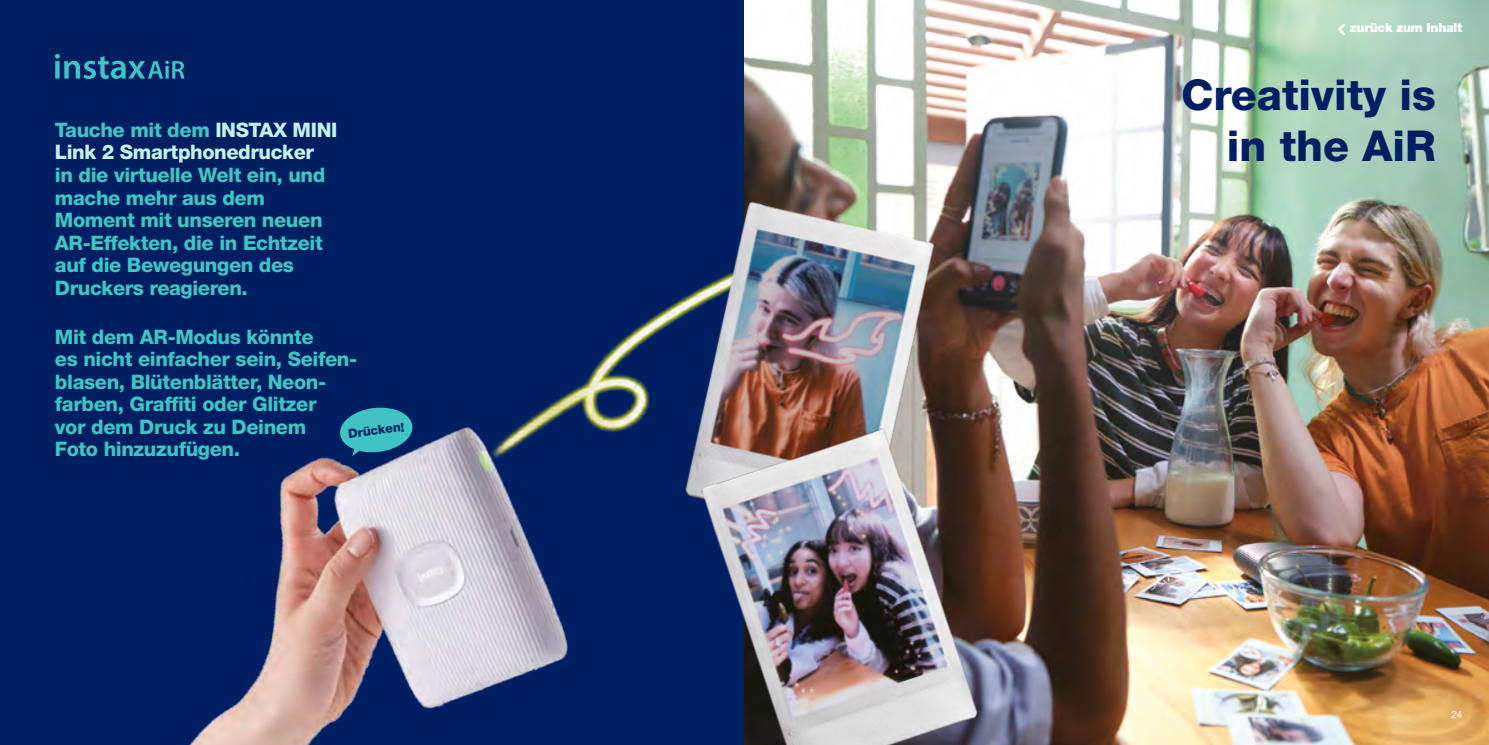
<style>
.page{position:relative;width:1489px;height:745px;background:#fff}
.page>*{position:absolute;margin:0;border:0;box-sizing:border-box;transform-origin:0 0}
.t1{font:800 42.5px/51.1px "Helvetica Neue LT Std";color:#001e62;text-align:right}
.t2{font:800 20px/22.5px "Helvetica Neue LT Std";letter-spacing:-.02em;color:#40c3c3}
.t3{font:800 20px/22.5px "Helvetica Neue LT Std";letter-spacing:-.02em;color:#c0f2ea}
.t4{font:900 12.5px "Helvetica Neue LT Std";letter-spacing:-.02em;color:#fff}
.t5{font:800 12.5px "Helvetica Neue LT Std";color:#001e62}
.t6{font:10px "Helvetica Neue LT Std";color:#fff}
.s1{color:#40c3c3}
</style>
<div class="page">
<div style="left:0;top:0;width:744px;height:744px;background:#001e62"></div>
<svg style="left:55px;top:54px;width:130px;height:25px"></svg>
<img style="left:744px;top:0;width:744px;height:744px">
<img style="left:190px;top:304px;width:482px;height:440px">
<svg style="left:338px;top:405px;width:76px;height:51px"></svg>
<img style="left:672px;top:190px;width:273px;height:303px">
<img style="left:687px;top:416px;width:304px;height:328px">
<p class="t3" style="left:55px;top:118px;width:284px"><span class="s1">Tauche mit dem</span> INSTAX MINI<br>Link 2 Smartphonedrucker</p>
<p class="t2" style="left:55px;top:163px;width:272px">in die virtuelle Welt ein, und mache mehr aus dem<br>Moment mit unseren neuen<br>AR-Effekten, die in Echtzeit auf die Bewegungen des<br>Druckers reagieren.</p>
<p class="t2" style="left:55px;top:325px;width:304px">Mit dem AR-Modus könnte<br>es nicht einfacher sein, Seifen&shy;blasen, Blütenblätter, Neon&shy;farben, Graffiti oder Glitzer<br>vor dem Druck zu Deinem<br>Foto hinzuzufügen.</p>
<p class="t5" style="left:347px;top:426px;width:58px;rotate:-7deg">Drücken!</p>
<p class="t4" style="left:1338px;top:20px;width:125px">〈 zurück zum Inhalt</p>
<h1 class="t1" style="left:1180px;top:69px;width:256px">Creativity is in the AiR</h1>
<p class="t6" style="left:1451px;top:708px;width:12px">24</p>
</div>
